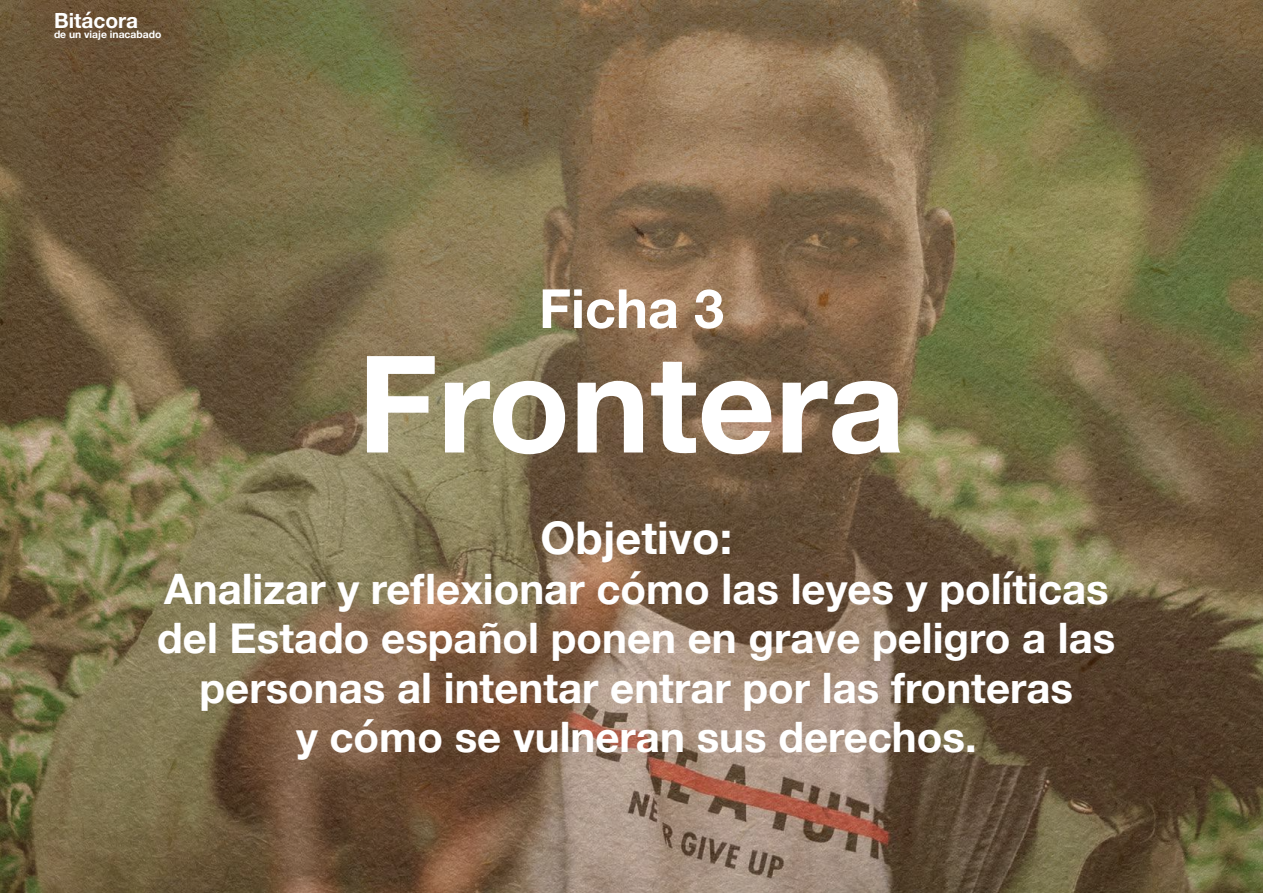
<style>
.page{position:relative;width:1263px;height:893px;background:#fff}
.page>*{position:absolute;margin:0;border:0;box-sizing:border-box;transform-origin:0 0}
.t1{font:700 135px "Helvetica Neue";color:#fff}
.t2{font:700 54px "Helvetica Neue";color:#fff}
.t3{font:700 45px "Helvetica Neue";color:#fff}
.t4{font:700 42px/49.5px "Helvetica Neue";color:#fff;text-align:center}
.t5{font:700 20.85px "Helvetica Neue";color:#fff}
.t6{font:700 10.35px "Helvetica Neue";color:#fff}
</style>
<div class="page">
<img style="left:0;top:0;width:1263px;height:893px">
<p class="t5" style="left:54px;top:4px;width:86px">Bitácora</p>
<p class="t6" style="left:54px;top:26px;width:109px">de un viaje inacabado</p>
<p class="t2" style="left:539px;top:266px;width:187px">Ficha 3</p>
<h1 class="t1" style="left:358px;top:298px;width:549px">Frontera</h1>
<p class="t3" style="left:540px;top:503px;width:193px">Objetivo:</p>
<p class="t4" style="left:157px;top:565px;width:960px">Analizar y reflexionar cómo las leyes y políticas del Estado español ponen en grave peligro a las personas al intentar entrar por las fronteras<br>y cómo se vulneran sus derechos.</p>
</div>
